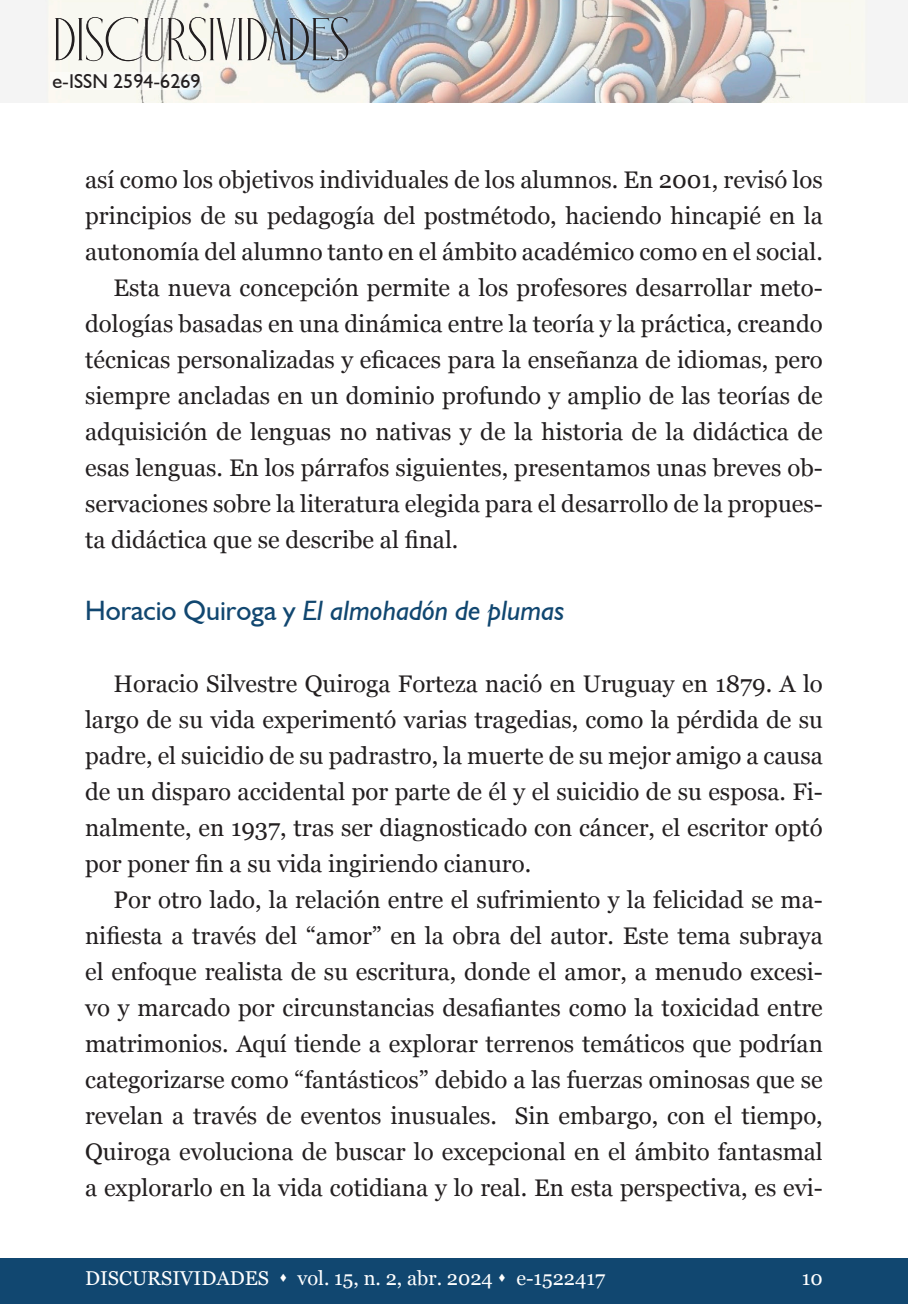
<style>
.page{position:relative;width:908px;height:1304px;background:#fff}
.page>*{position:absolute;margin:0;border:0;box-sizing:border-box;transform-origin:0 0}
.t1{font:60px "Holipop";color:#231f20}
.t2{font:italic 28px "Humanist 521 BT";color:#114770}
.Body_Text{font:24px/36px "Georgia";color:#231f20;text-align:justify}
.t3{font:20px "Georgia";color:#fff}
.t4{font:20px "Humanist 521 BT";color:#231f20}
.s1{font-style:normal}
</style>
<div class="page">
<div style="left:0;top:1259px;width:907px;height:45px;background:#114770"></div>
<img style="left:0;top:0;width:907px;height:103px">
<svg style="left:50px;top:72px;width:153px;height:18px"></svg>
<h1 class="t1" style="left:53px;top:10px;width:298px">DISCURSIVIDADES</h1>
<p class="t4" style="left:52px;top:69px;width:150px">e-ISSN 2594-6269</p>
<p class="Body_Text" style="left:85px;top:161px;width:739px">así como los objetivos individuales de los alumnos. En 2001, revisó los principios de su pedagogía del postmétodo, haciendo hincapié en la autonomía del alumno tanto en el ámbito académico como en el social.</p>
<p class="Body_Text" style="left:85px;top:269px;width:739px;text-indent:28px">Esta nueva concepción permite a los profesores desarrollar meto&shy;dologías basadas en una dinámica entre la teoría y la práctica, creando técnicas personalizadas y eficaces para la enseñanza de idiomas, pero siempre ancladas en un dominio profundo y amplio de las teorías de adquisición de lenguas no nativas y de la historia de la didáctica de esas lenguas. En los párrafos siguientes, presentamos unas breves ob&shy;servaciones sobre la literatura elegida para el desarrollo de la propues&shy;ta didáctica que se describe al final.</p>
<p class="t2" style="left:85px;top:593px;width:481px"><span class="s1">Horacio Quiroga y</span> El almohadón de plumas</p>
<p class="Body_Text" style="left:85px;top:665px;width:739px;text-indent:28px">Horacio Silvestre Quiroga Forteza nació en Uruguay en 1879. A lo largo de su vida experimentó varias tragedias, como la pérdida de su padre, el suicidio de su padrastro, la muerte de su mejor amigo a causa de un disparo accidental por parte de él y el suicidio de su esposa. Fi&shy;nalmente, en 1937, tras ser diagnosticado con cáncer, el escritor optó por poner fin a su vida ingiriendo cianuro.</p>
<p class="Body_Text" style="left:85px;top:881px;width:739px;text-indent:28px">Por otro lado, la relación entre el sufrimiento y la felicidad se ma&shy;nifiesta a través del “amor” en la obra del autor. Este tema subraya el enfoque realista de su escritura, donde el amor, a menudo excesi&shy;vo y marcado por circunstancias desafiantes como la toxicidad entre matrimonios. Aquí tiende a explorar terrenos temáticos que podrían categorizarse como “fantásticos” debido a las fuerzas ominosas que se revelan a través de eventos inusuales. Sin embargo, con el tiempo, Quiroga evoluciona de buscar lo excepcional en el ámbito fantasmal a explorarlo en la vida cotidiana y lo real. En esta perspectiva, es evi-</p>
<p class="t3" style="left:85px;top:1264px;width:521px">DISCURSIVIDADES ▲ vol. 15, n. 2, abr. 2024 ▲ e-1522417</p>
<p class="t3" style="left:801px;top:1264px;width:22px">10</p>
</div>
